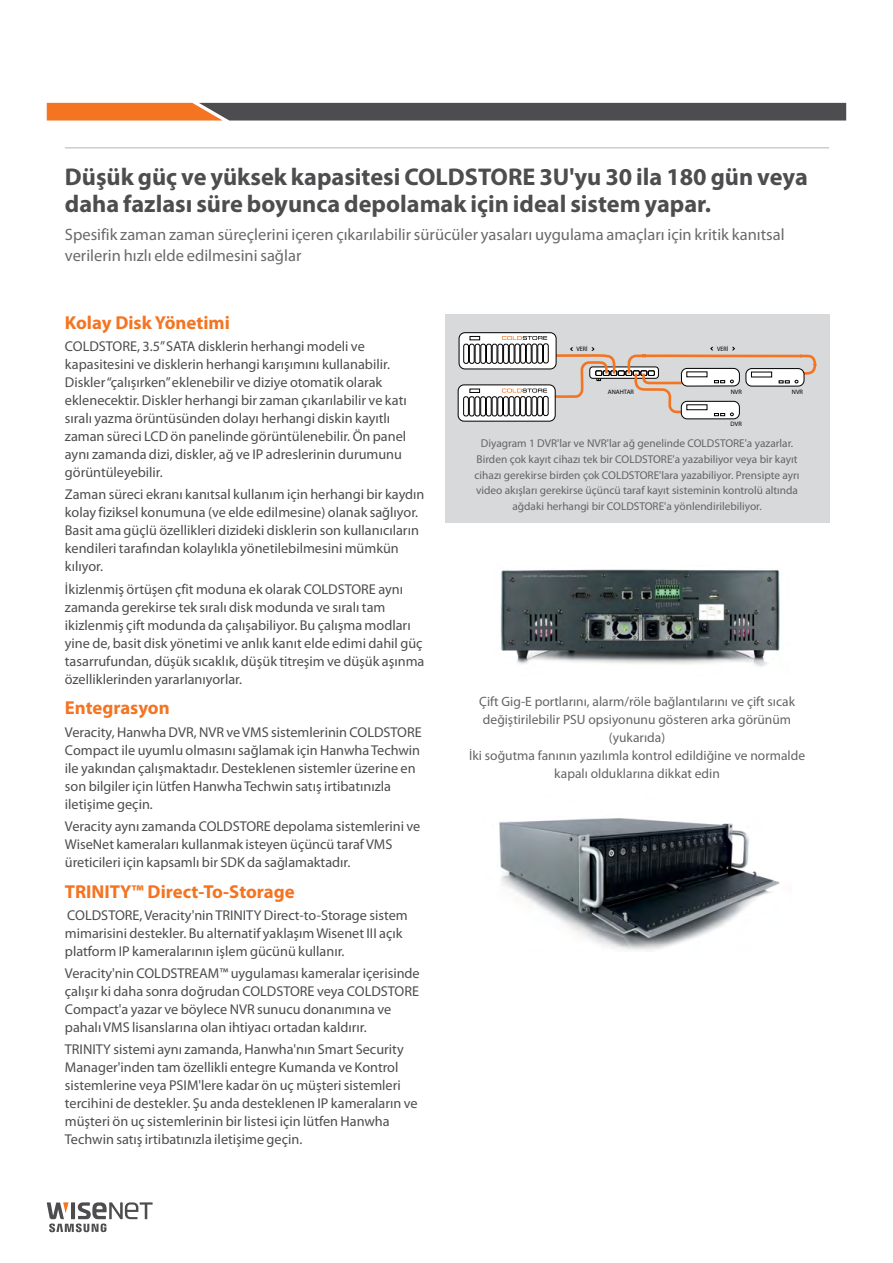
<style>
.page{position:relative;width:893px;height:1263px;background:#fff}
.page>*{position:absolute;margin:0;border:0;box-sizing:border-box;transform-origin:0 0}
.t1{font:700 24.3px/27px "Myriad Pro";color:#4d4d4f}
.t2{font:700 18.75px "Myriad Pro";color:#f47421}
.t3{font:16.5px/20.4px "Myriad Pro";color:#696a6c}
.t4{font:14.25px/18px "Myriad Pro";color:#4d4d4f}
.t5{font:13.5px/18px "Myriad Pro";color:#636466;text-align:center}
.t6{font:11.25px/15.6px "Myriad Pro";color:#636466;text-align:center}
.t7{font:6.3px "Myriad Pro";color:#000}
.t8{font:6.3px "Myriad Pro";color:#000;scale:.95 1}
</style>
<div class="page">
<svg style="left:47px;top:1202px;width:106px;height:30px"></svg>
<svg style="left:47px;top:103px;width:799px;height:18px;background:#735a4b"></svg>
<img style="left:499px;top:818px;width:281px;height:132px">
<img style="left:500px;top:569px;width:280px;height:98px">
<hr style="left:65px;top:147px;width:764px;height:1px;background:#b1b4b6">
<div style="left:445px;top:315px;width:384px;height:208px;background:#d7d9da"></div>
<svg style="left:681px;top:401px;width:58px;height:18px"></svg>
<div style="left:681px;top:401px;width:59px;height:18px;border:1px solid #000;border-radius:6px"></div>
<svg style="left:459px;top:333px;width:97px;height:36px"></svg>
<div style="left:459px;top:332px;width:97px;height:37px;border:1px solid #000;border-radius:6px"></div>
<div style="left:470px;top:336px;width:10px;height:4px;border:1px solid #000"></div>
<hr style="left:464px;top:344px;width:4px;height:19px;background:#fff;border-radius:2px">
<div style="left:463px;top:344px;width:6px;height:20px;border:1px solid #000;border-radius:2px"></div>
<div style="left:469px;top:344px;width:5px;height:19px;background:#fff;border-radius:2px"></div>
<div style="left:469px;top:344px;width:5px;height:20px;border:1px solid #000;border-radius:2px"></div>
<div style="left:475px;top:344px;width:5px;height:19px;background:#fff;border-radius:2px"></div>
<div style="left:475px;top:344px;width:5px;height:20px;border:1px solid #000;border-radius:2px"></div>
<div style="left:481px;top:344px;width:5px;height:19px;background:#fff;border-radius:2px"></div>
<div style="left:481px;top:344px;width:5px;height:20px;border:1px solid #000;border-radius:2px"></div>
<div style="left:486px;top:344px;width:5px;height:19px;background:#fff;border-radius:2px"></div>
<div style="left:486px;top:344px;width:6px;height:20px;border:1px solid #000;border-radius:2px"></div>
<div style="left:492px;top:344px;width:5px;height:19px;background:#fff;border-radius:2px"></div>
<div style="left:492px;top:344px;width:5px;height:20px;border:1px solid #000;border-radius:2px"></div>
<div style="left:498px;top:344px;width:5px;height:19px;background:#fff;border-radius:2px"></div>
<div style="left:498px;top:344px;width:5px;height:20px;border:1px solid #000;border-radius:2px"></div>
<hr style="left:504px;top:344px;width:4px;height:19px;background:#fff;border-radius:2px">
<div style="left:503px;top:344px;width:6px;height:20px;border:1px solid #000;border-radius:2px"></div>
<div style="left:509px;top:344px;width:5px;height:19px;background:#fff;border-radius:2px"></div>
<div style="left:509px;top:344px;width:5px;height:19px;border:1px solid #000;border-radius:2px"></div>
<div style="left:515px;top:344px;width:5px;height:19px;background:#fff;border-radius:2px"></div>
<div style="left:515px;top:344px;width:5px;height:19px;border:1px solid #000;border-radius:2px"></div>
<hr style="left:521px;top:344px;width:4px;height:19px;background:#fff;border-radius:2px">
<div style="left:520px;top:344px;width:6px;height:19px;border:1px solid #000;border-radius:2px"></div>
<div style="left:526px;top:344px;width:5px;height:19px;background:#fff;border-radius:2px"></div>
<div style="left:526px;top:344px;width:5px;height:19px;border:1px solid #000;border-radius:2px"></div>
<div style="left:532px;top:344px;width:5px;height:19px;background:#fff;border-radius:2px"></div>
<div style="left:532px;top:344px;width:5px;height:19px;border:1px solid #000;border-radius:2px"></div>
<div style="left:538px;top:344px;width:5px;height:19px;background:#fff;border-radius:2px"></div>
<div style="left:537px;top:344px;width:6px;height:19px;border:1px solid #000;border-radius:2px"></div>
<div style="left:543px;top:344px;width:5px;height:19px;background:#fff;border-radius:2px"></div>
<div style="left:543px;top:343px;width:5px;height:20px;border:1px solid #000;border-radius:2px"></div>
<svg style="left:502px;top:336px;width:45px;height:4px"></svg>
<svg style="left:458px;top:385px;width:97px;height:36px"></svg>
<div style="left:458px;top:385px;width:97px;height:36px;border:1px solid #000;border-radius:6px"></div>
<div style="left:470px;top:389px;width:10px;height:4px;border:1px solid #000"></div>
<hr style="left:464px;top:397px;width:4px;height:19px;background:#fff;border-radius:2px">
<div style="left:463px;top:396px;width:6px;height:20px;border:1px solid #000;border-radius:2px"></div>
<div style="left:469px;top:397px;width:5px;height:19px;background:#fff;border-radius:2px"></div>
<div style="left:469px;top:396px;width:5px;height:20px;border:1px solid #000;border-radius:2px"></div>
<div style="left:475px;top:397px;width:5px;height:19px;background:#fff;border-radius:2px"></div>
<div style="left:475px;top:396px;width:5px;height:20px;border:1px solid #000;border-radius:2px"></div>
<hr style="left:481px;top:397px;width:4px;height:19px;background:#fff;border-radius:2px">
<div style="left:480px;top:396px;width:6px;height:20px;border:1px solid #000;border-radius:2px"></div>
<div style="left:486px;top:397px;width:5px;height:19px;background:#fff;border-radius:2px"></div>
<div style="left:486px;top:396px;width:5px;height:20px;border:1px solid #000;border-radius:2px"></div>
<div style="left:492px;top:397px;width:5px;height:19px;background:#fff;border-radius:2px"></div>
<div style="left:492px;top:396px;width:5px;height:20px;border:1px solid #000;border-radius:2px"></div>
<div style="left:498px;top:397px;width:5px;height:19px;background:#fff;border-radius:2px"></div>
<div style="left:497px;top:396px;width:6px;height:20px;border:1px solid #000;border-radius:2px"></div>
<svg style="left:502px;top:347px;width:315px;height:69px"></svg>
<h1 class="t1" style="left:65px;top:162px;width:744px">Düşük güç ve yüksek kapasitesi COLDSTORE 3U'yu 30 ila 180 gün veya daha fazlası süre boyunca depolamak için ideal sistem yapar.</h1>
<p class="t3" style="left:65px;top:224px;width:721px">Spesifik zaman zaman süreçlerini içeren çıkarılabilir sürücüler yasaları uygulama amaçları için kritik kanıtsal verilerin hızlı elde edilmesini sağlar</p>
<h2 class="t2" style="left:65px;top:310px;width:166px">Kolay Disk Yönetimi</h2>
<p class="t4" style="left:65px;top:337px;width:343px">COLDSTORE, 3.5” SATA disklerin herhangi modeli ve kapasitesini ve disklerin herhangi karışımını kullanabilir.<br>Diskler “çalışırken” eklenebilir ve diziye otomatik olarak eklenecektir. Diskler herhangi bir zaman çıkarılabilir ve katı sıralı yazma örüntüsünden dolayı herhangi diskin kayıtlı zaman süreci LCD ön panelinde görüntülenebilir. Ön panel aynı zamanda dizi, diskler, ağ ve IP adreslerinin durumunu görüntüleyebilir.</p>
<p class="t4" style="left:65px;top:485px;width:361px">Zaman süreci ekranı kanıtsal kullanım için herhangi bir kaydın kolay fiziksel konumuna (ve elde edilmesine) olanak sağlıyor.<br>Basit ama güçlü özellikleri dizideki disklerin son kullanıcıların kendileri tarafından kolaylıkla yönetilebilmesini mümkün kılıyor.</p>
<p class="t4" style="left:65px;top:579px;width:361px">İkizlenmiş örtüşen çfit moduna ek olarak COLDSTORE aynı zamanda gerekirse tek sıralı disk modunda ve sıralı tam ikizlenmiş çift modunda da çalışabiliyor. Bu çalışma modları yine de, basit disk yönetimi ve anlık kanıt elde edimi dahil güç tasarrufundan, düşük sıcaklık, düşük titreşim ve düşük aşınma özelliklerinden yararlanıyorlar.</p>
<h2 class="t2" style="left:65px;top:696px;width:106px">Entegrasyon</h2>
<p class="t4" style="left:65px;top:722px;width:358px">Veracity, Hanwha DVR, NVR ve VMS sistemlerinin COLDSTORE Compact ile uyumlu olmasını sağlamak için Hanwha Techwin ile yakından çalışmaktadır. Desteklenen sistemler üzerine en son bilgiler için lütfen Hanwha Techwin satış irtibatınızla iletişime geçin.</p>
<p class="t4" style="left:65px;top:817px;width:357px">Veracity aynı zamanda COLDSTORE depolama sistemlerini ve<br>WiseNet kameraları kullanmak isteyen üçüncü taraf VMS üreticileri için kapsamlı bir SDK da sağlamaktadır.</p>
<h2 class="t2" style="left:65px;top:879px;width:231px">TRINITY™ Direct-To-Storage</h2>
<p class="t4" style="left:65px;top:906px;width:344px">COLDSTORE, Veracity'nin TRINITY Direct-to-Storage sistem mimarisini destekler. Bu alternatif yaklaşım Wisenet III açık platform IP kameralarının işlem gücünü kullanır.</p>
<p class="t4" style="left:65px;top:964px;width:356px">Veracity'nin COLDSTREAM™ uygulaması kameralar içerisinde çalışır ki daha sonra doğrudan COLDSTORE veya COLDSTORE Compact'a yazar ve böylece NVR sunucu donanımına ve pahalı VMS lisanslarına olan ihtiyacı ortadan kaldırır.</p>
<p class="t4" style="left:65px;top:1040px;width:354px">TRINITY sistemi aynı zamanda, Hanwha'nın Smart Security Manager'inden tam özellikli entegre Kumanda ve Kontrol sistemlerine veya PSIM'lere kadar ön uç müşteri sistemleri tercihini de destekler. Şu anda desteklenen IP kameraların ve müşteri ön uç sistemlerinin bir listesi için lütfen Hanwha Techwin satış irtibatınızla iletişime geçin.</p>
<p class="t8" style="left:576px;top:345px;width:13px">VERİ</p>
<p class="t8" style="left:717px;top:345px;width:13px">VERİ</p>
<p class="t7" style="left:731px;top:388px;width:13px">NVR</p>
<p class="t7" style="left:608px;top:388px;width:28px">ANAHTAR</p>
<p class="t7" style="left:792px;top:388px;width:13px">NVR</p>
<p class="t7" style="left:731px;top:420px;width:13px">DVR</p>
<p class="t6" style="left:474px;top:436px;width:327px">Diyagram 1 DVR'lar ve NVR'lar ağ genelinde COLDSTORE'a yazarlar.<br>Birden çok kayıt cihazı tek bir COLDSTORE'a yazabiliyor veya bir kayıt cihazı gerekirse birden çok COLDSTORE'lara yazabiliyor. Prensipte ayrı video akışları gerekirse üçüncü taraf kayıt sisteminin kontrolü altında ağdaki herhangi bir COLDSTORE'a yönlendirilebiliyor.</p>
<p class="t5" style="left:469px;top:693px;width:338px">Çift Gig-E portlarını, alarm/röle bağlantılarını ve çift sıcak değiştirilebilir PSU opsiyonunu gösteren arka görünüm (yukarıda)<br>İki soğutma fanının yazılımla kontrol edildiğine ve normalde kapalı olduklarına dikkat edin</p>
</div>
